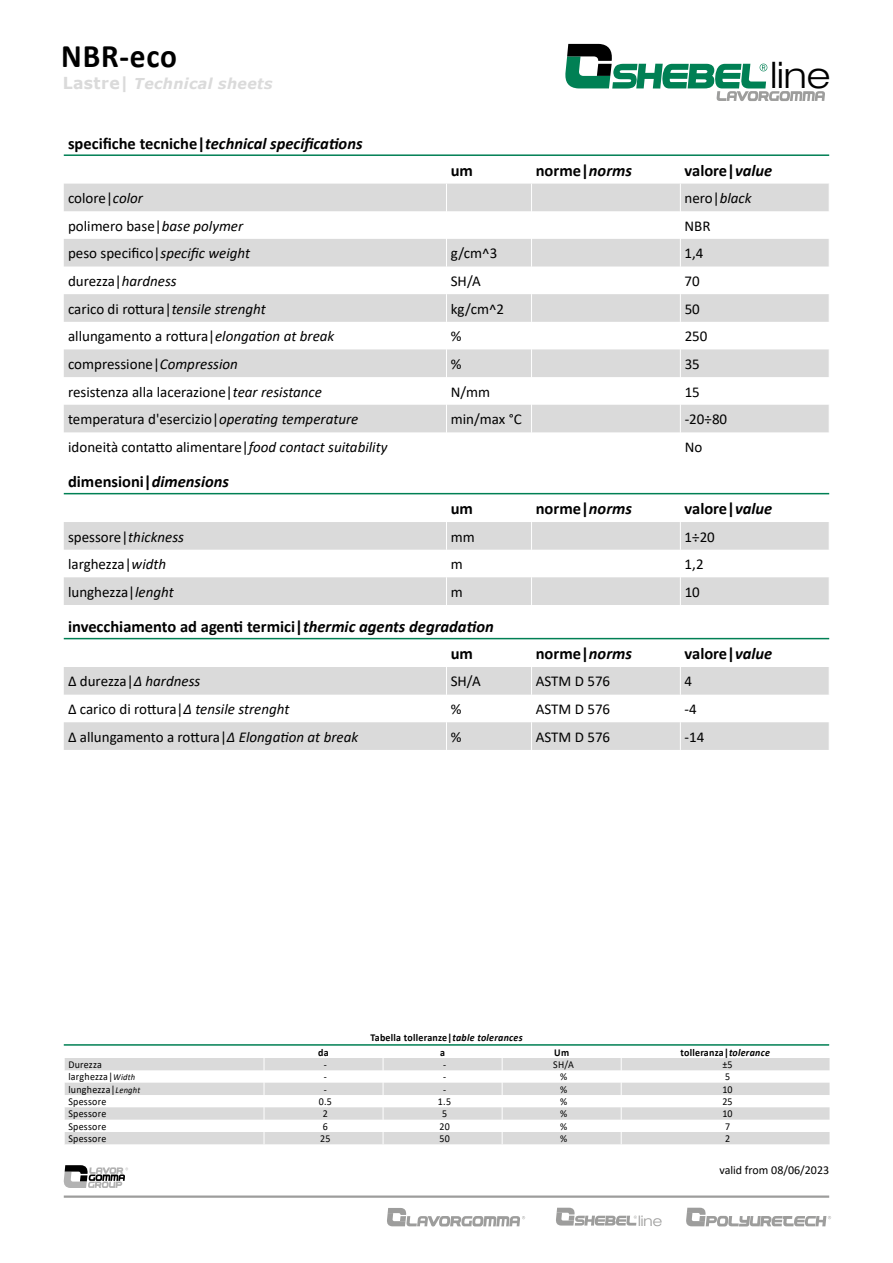
<style>
.page{position:relative;width:893px;height:1263px;background:#fff}
.page>*{position:absolute;margin:0;border:0;box-sizing:border-box;transform-origin:0 0}
.t1{font:300 expanded 36.45px "Helvetica Neue LT Std";color:#000}
.t2{font:700 33px "Calibri";letter-spacing:.025em;color:#000;scale:.95 1}
.t3{font:700 16.5px/27.2px "Calibri";color:#000}
.t4{font:italic 700 16.5px "Calibri";color:#000}
.t5{font:15px "Calibri";color:#000}
.t6{font:italic 700 15px "Verdana";letter-spacing:.025em;color:#dadada;scale:.95 1}
.t7{font:300 expanded 14.55px "Helvetica Neue LT Std";color:#9d9d9c}
.t8{font:12px "Calibri";color:#000}
.t9{font:10.5px "Calibri";letter-spacing:.025em;color:#000;scale:.95 1}
.t10{font:700 10.5px "Calibri";letter-spacing:.025em;color:#000;scale:.95 1}
.s1{font-style:normal;font-size:16.5px}
.s2{font-style:normal}
.s3{font-style:italic}
.s4{font-style:italic;font-size:9px}
</style>
<div class="page">
<svg style="left:387px;top:1208px;width:138px;height:18px"></svg>
<svg style="left:556px;top:1208px;width:81px;height:17px"></svg>
<svg style="left:686px;top:1208px;width:145px;height:18px"></svg>
<hr style="left:64px;top:1195px;width:765px;height:3px;background:#9d9d9c">
<svg style="left:63px;top:1165px;width:65px;height:23px"></svg>
<svg style="left:565px;top:44px;width:260px;height:57px"></svg>
<hr style="left:64px;top:154px;width:765px;height:2px;background:#008054">
<svg style="left:64px;top:184px;width:765px;height:248px;fill:#dadada"></svg>
<svg style="left:446px;top:184px;width:1px;height:248px"></svg>
<svg style="left:531px;top:184px;width:1px;height:248px"></svg>
<svg style="left:680px;top:184px;width:1px;height:248px"></svg>
<hr style="left:64px;top:493px;width:765px;height:1px;background:#008054">
<svg style="left:64px;top:522px;width:765px;height:83px;fill:#dadada"></svg>
<svg style="left:446px;top:522px;width:1px;height:83px"></svg>
<svg style="left:531px;top:522px;width:1px;height:83px"></svg>
<svg style="left:680px;top:522px;width:1px;height:83px"></svg>
<hr style="left:64px;top:638px;width:765px;height:1px;background:#008054">
<svg style="left:64px;top:667px;width:765px;height:83px;fill:#dadada"></svg>
<svg style="left:446px;top:667px;width:1px;height:83px"></svg>
<svg style="left:531px;top:667px;width:1px;height:83px"></svg>
<svg style="left:680px;top:667px;width:1px;height:83px"></svg>
<hr style="left:64px;top:1044px;width:765px;height:2px;background:#008054">
<svg style="left:65px;top:1058px;width:765px;height:86px;fill:#dadada"></svg>
<svg style="left:64px;top:1058px;width:1px;height:86px"></svg>
<svg style="left:264px;top:1058px;width:1px;height:86px"></svg>
<svg style="left:383px;top:1058px;width:1px;height:86px"></svg>
<svg style="left:502px;top:1058px;width:1px;height:86px"></svg>
<svg style="left:621px;top:1058px;width:1px;height:86px"></svg>
<h2 class="t2" style="left:61px;top:33px;width:123px">NBR-eco</h2>
<p class="t6" style="left:63px;top:74px;width:222px"><span class="s1">Lastre|</span> Technical sheets</p>
<p class="t4" style="left:68px;top:132px;width:296px"><span class="s2">specifiche tecniche|</span>technical specifications</p>
<h1 class="t1" style="left:770px;top:54px;width:61px">line</h1>
<p class="t3" style="left:451px;top:157px;width:24px">um</p>
<p class="t3" style="left:536px;top:157px;width:98px">norme|<span class="s3">norms</span></p>
<p class="t3" style="left:685px;top:157px;width:89px">valore|<span class="s3">value</span></p>
<p class="t5" style="left:68px;top:188px;width:76px">colore|<span class="s3">color</span></p>
<p class="t5" style="left:685px;top:188px;width:69px">nero|<span class="s3">black</span></p>
<p class="t5" style="left:68px;top:215px;width:177px">polimero base|<span class="s3">base polymer</span></p>
<p class="t5" style="left:685px;top:215px;width:27px">NBR</p>
<p class="t5" style="left:68px;top:243px;width:184px">peso specifico|<span class="s3">specific weight</span></p>
<p class="t5" style="left:451px;top:243px;width:48px">g/cm^3</p>
<p class="t5" style="left:685px;top:243px;width:20px">1,4</p>
<p class="t5" style="left:68px;top:271px;width:110px">durezza|<span class="s3">hardness</span></p>
<p class="t5" style="left:451px;top:271px;width:32px">SH/A</p>
<p class="t5" style="left:685px;top:271px;width:17px">70</p>
<p class="t5" style="left:68px;top:298px;width:199px">carico di rottura|<span class="s3">tensile strenght</span></p>
<p class="t5" style="left:451px;top:298px;width:55px">kg/cm^2</p>
<p class="t5" style="left:685px;top:298px;width:17px">50</p>
<p class="t5" style="left:68px;top:326px;width:268px">allungamento a rottura|<span class="s3">elongation at break</span></p>
<p class="t5" style="left:451px;top:326px;width:12px">%</p>
<p class="t5" style="left:685px;top:326px;width:24px">250</p>
<p class="t5" style="left:68px;top:354px;width:171px">compressione|<span class="s3">Compression</span></p>
<p class="t5" style="left:451px;top:354px;width:12px">%</p>
<p class="t5" style="left:685px;top:354px;width:17px">35</p>
<p class="t5" style="left:68px;top:381px;width:255px">resistenza alla lacerazione|<span class="s3">tear resistance</span></p>
<p class="t5" style="left:451px;top:381px;width:41px">N/mm</p>
<p class="t5" style="left:685px;top:381px;width:17px">15</p>
<p class="t5" style="left:68px;top:409px;width:292px">temperatura d'esercizio|<span class="s3">operating temperature</span></p>
<p class="t5" style="left:451px;top:409px;width:73px">min/max °C</p>
<p class="t5" style="left:685px;top:409px;width:44px">-20÷80</p>
<p class="t5" style="left:68px;top:436px;width:321px">idoneità contatto alimentare|<span class="s3">food contact suitability</span></p>
<p class="t5" style="left:685px;top:436px;width:19px">No</p>
<p class="t3" style="left:68px;top:468px;width:163px">dimensioni|<span class="s3">dimensions</span></p>
<p class="t3" style="left:451px;top:495px;width:24px">um</p>
<p class="t3" style="left:536px;top:495px;width:98px">norme|<span class="s3">norms</span></p>
<p class="t3" style="left:685px;top:495px;width:89px">valore|<span class="s3">value</span></p>
<p class="t5" style="left:68px;top:526px;width:118px">spessore|<span class="s3">thickness</span></p>
<p class="t5" style="left:451px;top:526px;width:25px">mm</p>
<p class="t5" style="left:685px;top:526px;width:32px">1÷20</p>
<p class="t5" style="left:68px;top:554px;width:100px">larghezza|<span class="s3">width</span></p>
<p class="t5" style="left:451px;top:554px;width:13px">m</p>
<p class="t5" style="left:685px;top:554px;width:20px">1,2</p>
<p class="t5" style="left:68px;top:581px;width:107px">lunghezza|<span class="s3">lenght</span></p>
<p class="t5" style="left:451px;top:581px;width:13px">m</p>
<p class="t5" style="left:685px;top:581px;width:17px">10</p>
<p class="t3" style="left:451px;top:613px;width:44px;text-indent:-383px">invecchiamento ad agenti termici|<span class="s3">thermic agents degradation </span>um</p>
<p class="t3" style="left:536px;top:640px;width:98px">norme|<span class="s3">norms</span></p>
<p class="t3" style="left:685px;top:640px;width:89px">valore|<span class="s3">value</span></p>
<p class="t5" style="left:68px;top:671px;width:134px">Δ durezza|<span class="s3">Δ hardness</span></p>
<p class="t5" style="left:451px;top:671px;width:32px">SH/A</p>
<p class="t5" style="left:536px;top:671px;width:76px">ASTM D 576</p>
<p class="t5" style="left:685px;top:671px;width:9px">4</p>
<p class="t5" style="left:68px;top:699px;width:223px">Δ carico di rottura|<span class="s3">Δ tensile strenght</span></p>
<p class="t5" style="left:451px;top:699px;width:12px">%</p>
<p class="t5" style="left:536px;top:699px;width:76px">ASTM D 576</p>
<p class="t5" style="left:685px;top:699px;width:14px">-4</p>
<p class="t5" style="left:68px;top:726px;width:292px">Δ allungamento a rottura|<span class="s3">Δ Elongation at break</span></p>
<p class="t5" style="left:451px;top:726px;width:12px">%</p>
<p class="t5" style="left:536px;top:726px;width:76px">ASTM D 576</p>
<p class="t5" style="left:685px;top:726px;width:21px">-14</p>
<p class="t10" style="left:370px;top:1030px;width:162px">Tabella tolleranze|<span class="s3">table tolerances</span></p>
<p class="t10" style="left:318px;top:1045px;width:13px">da</p>
<p class="t10" style="left:440px;top:1045px;width:7px">a</p>
<p class="t10" style="left:554px;top:1045px;width:17px">Um</p>
<p class="t10" style="left:680px;top:1045px;width:96px">tolleranza|<span class="s3">tolerance</span></p>
<p class="t9" style="left:68px;top:1057px;width:37px">Durezza</p>
<p class="t9" style="left:324px;top:1057px;width:5px">-</p>
<p class="t9" style="left:443px;top:1057px;width:5px">-</p>
<p class="t9" style="left:553px;top:1057px;width:23px">SH/A</p>
<p class="t9" style="left:722px;top:1057px;width:12px">±5</p>
<p class="t9" style="left:68px;top:1070px;width:72px">larghezza|<span class="s4">Width</span></p>
<p class="t9" style="left:324px;top:1070px;width:5px">-</p>
<p class="t9" style="left:443px;top:1070px;width:5px">-</p>
<p class="t9" style="left:560px;top:1070px;width:9px">%</p>
<p class="t9" style="left:725px;top:1070px;width:7px">5</p>
<p class="t9" style="left:68px;top:1082px;width:77px">lunghezza|<span class="s4">Lenght</span></p>
<p class="t9" style="left:324px;top:1082px;width:5px">-</p>
<p class="t9" style="left:443px;top:1082px;width:5px">-</p>
<p class="t9" style="left:560px;top:1082px;width:9px">%</p>
<p class="t9" style="left:722px;top:1082px;width:12px">10</p>
<p class="t9" style="left:68px;top:1094px;width:41px">Spessore</p>
<p class="t9" style="left:319px;top:1094px;width:15px">0.5</p>
<p class="t9" style="left:438px;top:1094px;width:15px">1.5</p>
<p class="t9" style="left:560px;top:1094px;width:9px">%</p>
<p class="t9" style="left:722px;top:1094px;width:12px">25</p>
<p class="t9" style="left:68px;top:1107px;width:41px">Spessore</p>
<p class="t9" style="left:323px;top:1107px;width:7px">2</p>
<p class="t9" style="left:442px;top:1107px;width:7px">5</p>
<p class="t9" style="left:560px;top:1107px;width:9px">%</p>
<p class="t9" style="left:722px;top:1107px;width:12px">10</p>
<p class="t9" style="left:68px;top:1119px;width:41px">Spessore</p>
<p class="t9" style="left:323px;top:1119px;width:7px">6</p>
<p class="t9" style="left:439px;top:1119px;width:12px">20</p>
<p class="t9" style="left:560px;top:1119px;width:9px">%</p>
<p class="t9" style="left:725px;top:1119px;width:7px">7</p>
<p class="t9" style="left:68px;top:1131px;width:41px">Spessore</p>
<p class="t9" style="left:320px;top:1131px;width:12px">25</p>
<p class="t9" style="left:439px;top:1131px;width:12px">50</p>
<p class="t9" style="left:560px;top:1131px;width:9px">%</p>
<p class="t9" style="left:725px;top:1131px;width:7px">2</p>
<p class="t7" style="left:638px;top:1212px;width:25px">line</p>
<p class="t8" style="left:719px;top:1162px;width:111px">valid from 08/06/2023</p>
</div>
